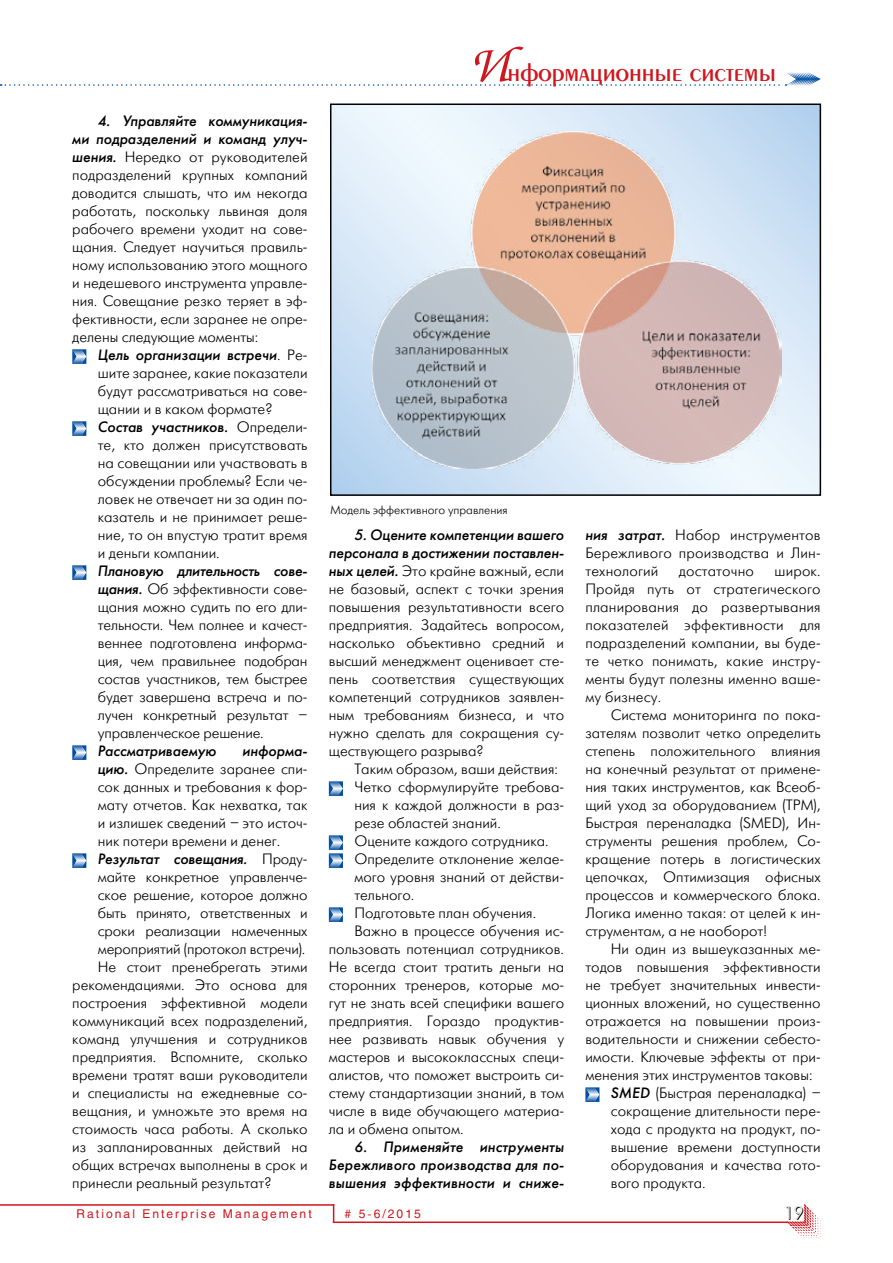
<style>
.page{position:relative;width:893px;height:1263px;background:#fff}
.page>*{position:absolute;margin:0;border:0;box-sizing:border-box;transform-origin:0 0}
.t1{font:27px "Penta Demi";color:#ce171e}
.t2{font:18px "Futuris Shadow C";color:#000}
.t3{font:15px/18px "Futuris Light C";color:#000;text-align:justify}
.t4{font:italic 15px/18px "Futuris C";color:#000;text-align:right}
.t5{font:12px "Helios";letter-spacing:.17em;color:#ce171e}
.t6{font:12px "Futuris Light C";color:#000}
.s1{font-family:"Futuris C";font-style:italic}
.s2{font-family:"Futuris Light C";font-style:normal}
.s3{font-family:"Zapf Chancery C";font-size:54px}
</style>
<div class="page">
<svg style="left:787px;top:1204px;width:34px;height:34px"></svg>
<hr style="left:0;top:1204px;width:334px;height:2px;background:#ce171e">
<svg style="left:333px;top:1206px;width:1px;height:15px"></svg>
<hr style="left:333px;top:1221px;width:455px;height:2px;background:#ce171e">
<svg style="left:0;top:72px;width:821px;height:14px"></svg>
<svg style="left:72px;top:349px;width:14px;height:15px"></svg>
<svg style="left:72px;top:421px;width:14px;height:15px"></svg>
<svg style="left:72px;top:565px;width:14px;height:15px"></svg>
<svg style="left:72px;top:745px;width:14px;height:15px"></svg>
<svg style="left:72px;top:853px;width:14px;height:15px"></svg>
<svg style="left:329px;top:781px;width:14px;height:15px"></svg>
<svg style="left:329px;top:835px;width:14px;height:33px"></svg>
<svg style="left:329px;top:907px;width:14px;height:15px"></svg>
<svg style="left:585px;top:1087px;width:14px;height:15px"></svg>
<svg style="left:333px;top:107px;width:485px;height:386px;background:#d4e6f6"></svg>
<img style="left:370px;top:131px;width:411px;height:337px">
<div style="left:330px;top:104px;width:491px;height:392px;border:2px solid #000"></div>
<p class="t4" style="left:72px;top:112px;width:237px">4. Управляйте коммуникация-<br>ми подразделений и команд улуч-</p>
<p class="t3" style="left:72px;top:148px;width:237px"><span class="s1">шения.</span> Нередко от руководителей подразделений крупных компаний доводится слышать, что им некогда работать, поскольку львиная доля рабочего времени уходит на сове&shy;щания. Следует научиться правиль&shy;ному использованию этого мощного и недешевого инструмента управле&shy;ния. Совещание резко теряет в эф&shy;фективности, если заранее не опре&shy;делены следующие моменты:</p>
<p class="t4" style="left:98px;top:346px;width:211px">Цель организации встречи<span class="s2">. Ре-</span></p>
<p class="t3" style="left:98px;top:364px;width:211px">шите заранее, какие показатели будут рассматриваться на сове&shy;щании и в каком формате?</p>
<p class="t4" style="left:98px;top:418px;width:211px">Состав участников. <span class="s2">Определи-</span></p>
<p class="t3" style="left:98px;top:436px;width:211px">те, кто должен присутствовать на совещании или участвовать в обсуждении проблемы? Если че&shy;ловек не отвечает ни за один по&shy;казатель и не принимает реше&shy;ние, то он впустую тратит время и деньги компании.</p>
<p class="t4" style="left:98px;top:562px;width:211px">Плановую длительность сове-</p>
<p class="t3" style="left:98px;top:580px;width:211px"><span class="s1">щания.</span> Об эффективности сове&shy;щания можно судить по его дли&shy;тельности. Чем полнее и качест&shy;веннее подготовлена информа&shy;ция, чем правильнее подобран состав участников, тем быстрее будет завершена встреча и по&shy;лучен конкретный результат – управленческое решение.</p>
<p class="t4" style="left:98px;top:742px;width:120px">Рассматриваемую</p>
<p class="t4" style="left:243px;top:742px;width:67px">информа-</p>
<p class="t3" style="left:98px;top:760px;width:211px"><span class="s1">цию.</span> Определите заранее спи&shy;сок данных и требования к фор&shy;мату отчетов. Как нехватка, так и излишек сведений – это источ&shy;ник потери времени и денег.</p>
<p class="t4" style="left:98px;top:850px;width:211px">Результат совещания. <span class="s2">Проду-</span></p>
<p class="t3" style="left:98px;top:868px;width:211px">майте конкретное управленче-</p>
<p class="t3" style="left:98px;top:886px;width:211px">ское решение, которое должно</p>
<p class="t3" style="left:98px;top:904px;width:211px">быть принято, ответственных и</p>
<p class="t3" style="left:98px;top:922px;width:211px">сроки реализации намеченных</p>
<p class="t3" style="left:98px;top:940px;width:209px">мероприятий (протокол встречи).</p>
<p class="t3" style="left:98px;top:958px;width:211px">Не стоит пренебрегать этими</p>
<p class="t3" style="left:72px;top:976px;width:237px">рекомендациями. Это основа для</p>
<p class="t3" style="left:72px;top:994px;width:237px">построения эффективной модели</p>
<p class="t3" style="left:72px;top:1012px;width:237px">коммуникаций всех подразделений,</p>
<p class="t3" style="left:72px;top:1030px;width:237px">команд улучшения и сотрудников</p>
<p class="t3" style="left:72px;top:1048px;width:237px">предприятия. Вспомните, сколько</p>
<p class="t3" style="left:72px;top:1066px;width:237px">времени тратят ваши руководители</p>
<p class="t3" style="left:72px;top:1084px;width:237px">и специалисты на ежедневные со-</p>
<p class="t3" style="left:72px;top:1102px;width:237px">вещания, и умножьте это время на</p>
<p class="t3" style="left:72px;top:1120px;width:237px">стоимость часа работы. А сколько</p>
<p class="t3" style="left:72px;top:1138px;width:237px">из запланированных действий на</p>
<p class="t3" style="left:72px;top:1156px;width:237px">общих встречах выполнены в срок и</p>
<p class="t3" style="left:72px;top:1174px;width:201px">принесли реальный результат?</p>
<h1 class="t1" style="left:469px;top:59px;width:309px"><span class="s3">И</span>нформационные системы</h1>
<p class="t6" style="left:330px;top:504px;width:179px">Модель эффективного управления</p>
<p class="t4" style="left:329px;top:526px;width:237px">5. Оцените компетенции вашего персонала в достижении поставлен-</p>
<p class="t3" style="left:329px;top:562px;width:237px"><span class="s1">ных целей.</span> Это крайне важный, если не базовый, аспект с точки зрения повышения результативности всего предприятия. Задайтесь вопросом, насколько объективно средний и высший менеджмент оценивает сте&shy;пень соответствия существующих компетенций сотрудников заявлен&shy;ным требованиям бизнеса, и что нужно сделать для сокращения су&shy;ществующего разрыва?</p>
<p class="t3" style="left:354px;top:760px;width:205px">Таким образом, ваши действия:</p>
<p class="t3" style="left:354px;top:778px;width:211px">Четко сформулируйте требова-</p>
<p class="t3" style="left:354px;top:796px;width:211px">ния к каждой должности в раз-</p>
<p class="t3" style="left:354px;top:814px;width:148px">резе областей знаний.</p>
<p class="t3" style="left:354px;top:832px;width:196px">Оцените каждого сотрудника.</p>
<p class="t3" style="left:354px;top:850px;width:211px">Определите отклонение желае-</p>
<p class="t3" style="left:354px;top:868px;width:211px">мого уровня знаний от действи-</p>
<p class="t3" style="left:354px;top:886px;width:61px">тельного.</p>
<p class="t3" style="left:354px;top:904px;width:183px">Подготовьте план обучения.</p>
<p class="t3" style="left:354px;top:922px;width:211px">Важно в процессе обучения ис-</p>
<p class="t3" style="left:329px;top:940px;width:237px">пользовать потенциал сотрудников.</p>
<p class="t3" style="left:329px;top:958px;width:237px">Не всегда стоит тратить деньги на</p>
<p class="t3" style="left:329px;top:976px;width:237px">сторонних тренеров, которые мо-</p>
<p class="t3" style="left:329px;top:994px;width:237px">гут не знать всей специфики вашего</p>
<p class="t3" style="left:329px;top:1012px;width:237px">предприятия. Гораздо продуктив-</p>
<p class="t3" style="left:329px;top:1030px;width:237px">нее развивать навык обучения у</p>
<p class="t3" style="left:329px;top:1048px;width:237px">мастеров и высококлассных специ-</p>
<p class="t3" style="left:329px;top:1066px;width:237px">алистов, что поможет выстроить си-</p>
<p class="t3" style="left:329px;top:1084px;width:237px">стему стандартизации знаний, в том</p>
<p class="t3" style="left:329px;top:1102px;width:237px">числе в виде обучающего материа-</p>
<p class="t3" style="left:329px;top:1120px;width:136px">ла и обмена опытом.</p>
<p class="t4" style="left:329px;top:1138px;width:237px;text-align:justify;text-indent:26px">6. Применяйте инструменты Бережливого производства для по&shy;вышения эффективности и сниже-</p>
<p class="t3" style="left:585px;top:526px;width:237px"><span class="s1">ния затрат.</span> Набор инструментов Бережливого производства и Лин&shy;технологий</p>
<p class="t3" style="left:585px;top:562px;width:237px;text-indent:189px">широк.<br>Пройдя путь от стратегического планирования до развертывания показателей эффективности для подразделений компании, вы буде&shy;те четко понимать, какие инстру&shy;менты будут полезны именно ваше&shy;му бизнесу.</p>
<p class="t3" style="left:585px;top:706px;width:237px;text-indent:26px">Система мониторинга по пока&shy;зателям позволит четко определить степень положительного влияния на конечный результат от примене&shy;ния таких инструментов, как Всеоб&shy;щий уход за оборудованием (TPM), Быстрая переналадка (SMED), Ин&shy;струменты решения проблем, Со&shy;кращение потерь в логистических цепочках, Оптимизация офисных процессов и коммерческого блока.<br>Логика именно такая: от целей к ин&shy;струментам, а не наоборот!</p>
<p class="t3" style="left:611px;top:940px;width:211px">Ни один из вышеуказанных ме-</p>
<p class="t3" style="left:585px;top:958px;width:237px">тодов повышения эффективности</p>
<p class="t3" style="left:585px;top:976px;width:237px">не требует значительных инвести-</p>
<p class="t3" style="left:585px;top:994px;width:237px">ционных вложений, но существенно</p>
<p class="t3" style="left:585px;top:1012px;width:237px">отражается на повышении произ-</p>
<p class="t3" style="left:585px;top:1030px;width:237px">водительности и снижении себесто-</p>
<p class="t3" style="left:585px;top:1048px;width:237px">имости. Ключевые эффекты от при-</p>
<p class="t3" style="left:585px;top:1066px;width:229px">менения этих инструментов таковы:</p>
<p class="t3" style="left:611px;top:1084px;width:211px"><span class="s1">SMED</span> (Быстрая переналадка) –</p>
<p class="t3" style="left:611px;top:1102px;width:211px">сокращение длительности пере-</p>
<p class="t3" style="left:611px;top:1120px;width:211px">хода с продукта на продукт, по-</p>
<p class="t3" style="left:611px;top:1138px;width:211px">вышение времени доступности</p>
<p class="t3" style="left:611px;top:1156px;width:211px">оборудования и качества гото-</p>
<p class="t3" style="left:611px;top:1174px;width:96px">вого продукта.</p>
<p class="t3" style="left:679px;top:562px;width:77px">достаточно</p>
<p class="t5" style="left:77px;top:1207px;width:237px">Rational Enterprise Management</p>
<p class="t5" style="left:345px;top:1207px;width:78px"># 5-6/2015</p>
<p class="t2" style="left:784px;top:1204px;width:21px">19</p>
</div>
